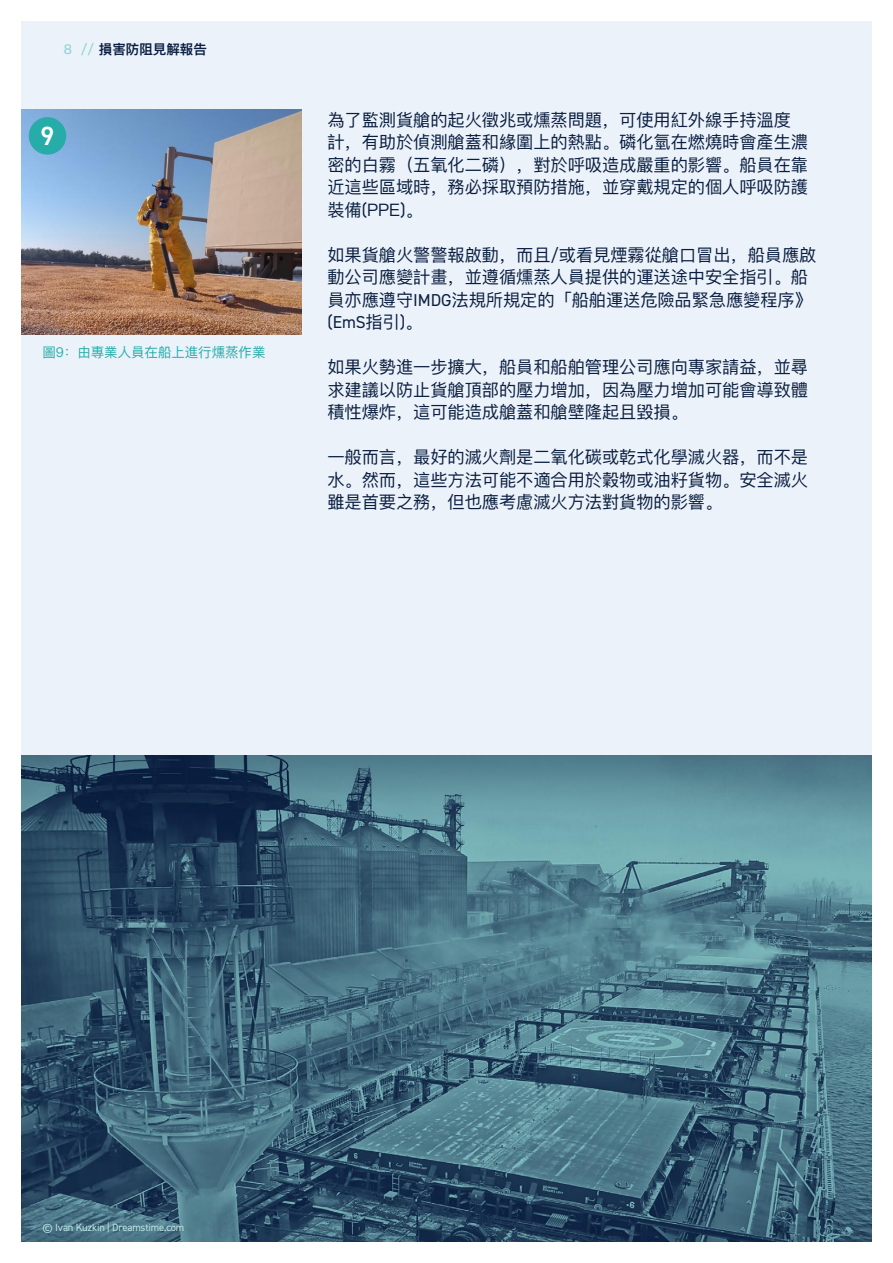
<style>
.page{position:relative;width:893px;height:1263px;background:#fff}
.page>*{position:absolute;margin:0;border:0;box-sizing:border-box;transform-origin:0 0}
.t1{font:600 26.4px "DIN2014";color:#fff}
.t2{font:17.25px/22.5px "Ping Fang SC";letter-spacing:-.005em;color:#0a1e3f;text-align:justify}
.t3{font:13.5px "Ping Fang SC";letter-spacing:-.005em;color:#26ada9}
.t4{font:600 13.5px "Ping Fang SC";color:#0a1e3f}
.t5{font:10.5px "DIN2014";letter-spacing:-.015em;color:#bee6e5}
.s1{font-weight:500;color:#92d6d4}
.s2{font-family:"DIN2014"}
</style>
<div class="page">
<div style="left:21px;top:21px;width:851px;height:1221px;background:#ebf2fa"></div>
<img style="left:21px;top:110px;width:281px;height:224px">
<div style="left:29px;top:117px;width:37px;height:38px;background:#26ada9;border-radius:50%"></div>
<img style="left:21px;top:756px;width:851px;height:486px">
<p class="t4" style="left:64px;top:44px;width:145px"><span class="s1">8 //</span> 損害防阻見解報告</p>
<p class="t1" style="left:41px;top:120px;width:15px">9</p>
<p class="t3" style="left:43px;top:347px;width:225px">圖9：由專業人員在船上進行燻蒸作業</p>
<p class="t2" style="left:327px;top:110px;width:465px">為了監測貨艙的起火徵兆或燻蒸問題，可使用紅外線手持溫度</p>
<p class="t2" style="left:327px;top:133px;width:482px">計，有助於偵測艙蓋和緣圍上的熱點。磷化氫在燃燒時會產生濃密的白霧（五氧化二磷），對於呼吸造成嚴重的影響。船員在靠近這些區域時，務必採取預防措施，並穿戴規定的個人呼吸防護裝備<span class="s2">(</span>PPE<span class="s2">)</span>。</p>
<p class="t2" style="left:327px;top:245px;width:490px;text-align:left">如果貨艙火警警報啟動，而且<span class="s2">/</span>或看見煙霧從艙口冒出，船員應啟動公司應變計畫，並遵循燻蒸人員提供的運送途中安全指引。船員亦應遵守<span class="s2">IMDG</span>法規所規定的「船舶運送危險品緊急應變程序》<span class="s2">(EmS</span>指引<span class="s2">)</span>。</p>
<p class="t2" style="left:327px;top:358px;width:482px">如果火勢進一步擴大，船員和船舶管理公司應向專家請益，並尋求建議以防止貨艙頂部的壓力增加，因為壓力增加可能會導致體積性爆炸，這可能造成艙蓋和艙壁隆起且毀損。</p>
<p class="t2" style="left:327px;top:448px;width:482px">一般而言，最好的滅火劑是二氧化碳或乾式化學滅火器，而不是水。然而，這些方法可能不適合用於穀物或油籽貨物。安全滅火雖是首要之務，但也應考慮滅火方法對貨物的影響。</p>
<p class="t5" style="left:43px;top:1221px;width:143px">© Ivan Kuzkin | Dreamstime.com</p>
</div>
